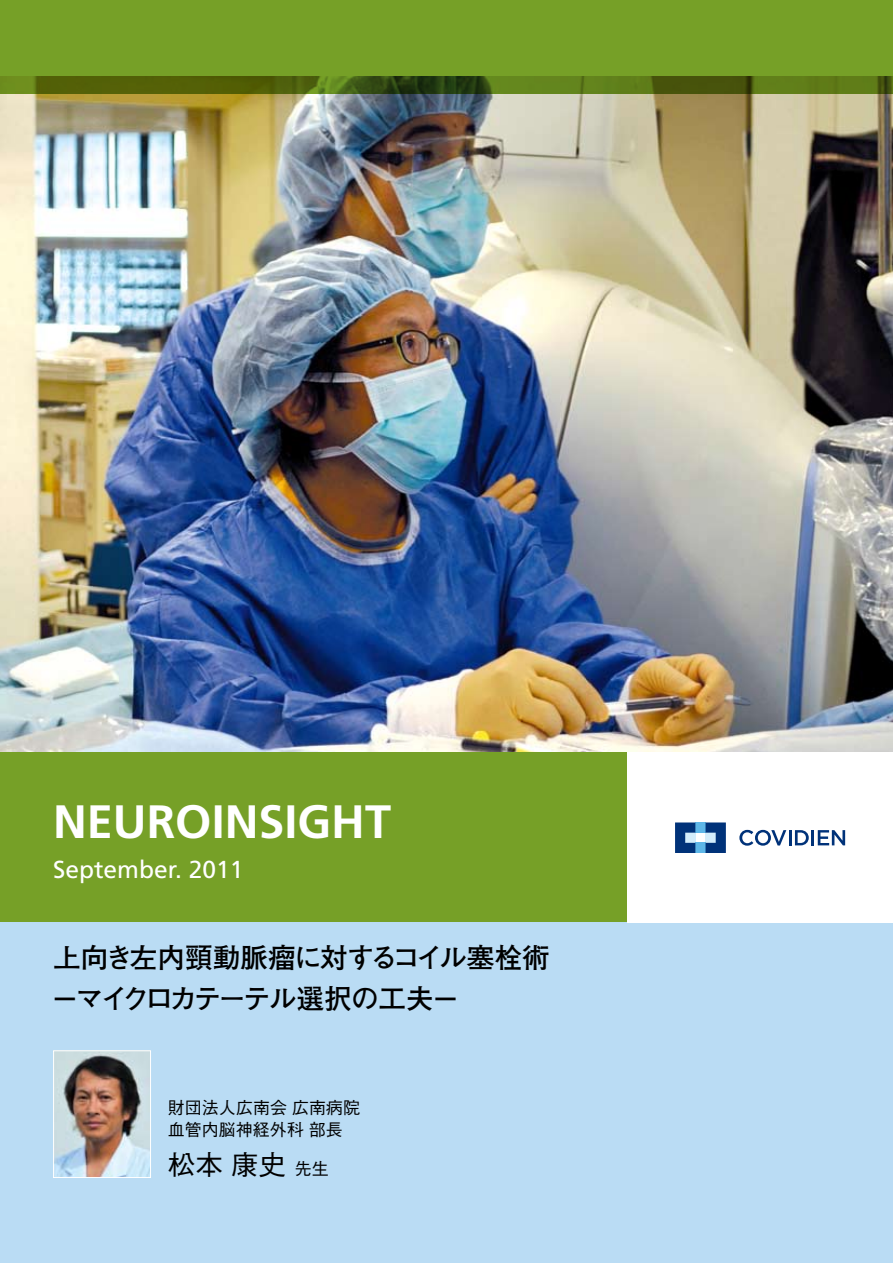
<style>
.page{position:relative;width:893px;height:1263px;background:#fff}
.page>*{position:absolute;margin:0;border:0;box-sizing:border-box;transform-origin:0 0}
.t1{font:700 46.8px "Frutiger LT Std";color:#fff}
.t2{font:700 27.6px/40.3px "Futo Go B101 Pro";letter-spacing:-.055em;color:#000}
.t3{font:500 27.6px "Gothic BBB Pro";color:#000}
.t4{font:24.6px "Frutiger LT Std";color:#fff}
.t5{font:500 16.95px/21.3px "Gothic BBB Pro";color:#000}
.s1{font-size:16.95px}
</style>
<div class="page">
<img style="left:0;top:94px;width:893px;height:659px">
<div style="left:0;top:753px;width:893px;height:170px;background:#76a027"></div>
<div style="left:0;top:923px;width:893px;height:340px;background:#badcf4"></div>
<svg style="left:0;top:0;width:893px;height:94px;background:#6e9522"></svg>
<div style="left:627px;top:753px;width:266px;height:170px;background:#fff"></div>
<svg style="left:739px;top:830px;width:70px;height:16px"></svg>
<hr style="left:811px;top:830px;width:3px;height:15px;background:#003279">
<svg style="left:818px;top:830px;width:27px;height:15px"></svg>
<div style="left:695px;top:822px;width:10px;height:11px;background:#5eb7e8"></div>
<div style="left:695px;top:843px;width:10px;height:10px;background:#5eb7e8"></div>
<svg style="left:675px;top:822px;width:20px;height:31px"></svg>
<svg style="left:705px;top:822px;width:21px;height:31px"></svg>
<img style="left:55px;top:1052px;width:94px;height:124px">
<div style="left:53px;top:1050px;width:98px;height:128px;border:1px solid #fff"></div>
<h1 class="t1" style="left:53px;top:794px;width:339px">NEUROINSIGHT</h1>
<p class="t4" style="left:53px;top:855px;width:192px">September. 2011</p>
<p class="t2" style="left:51px;top:934px;width:500px">上向き左内頸動脈瘤に対するコイル塞栓術－マイクロカテーテル選択の工夫－</p>
<p class="t5" style="left:168px;top:1095px;width:194px">財団法人広南会広南病院血管内脳神経外科部長</p>
<p class="t3" style="left:168px;top:1142px;width:162px">松本康史<span class="s1">先生</span></p>
</div>
